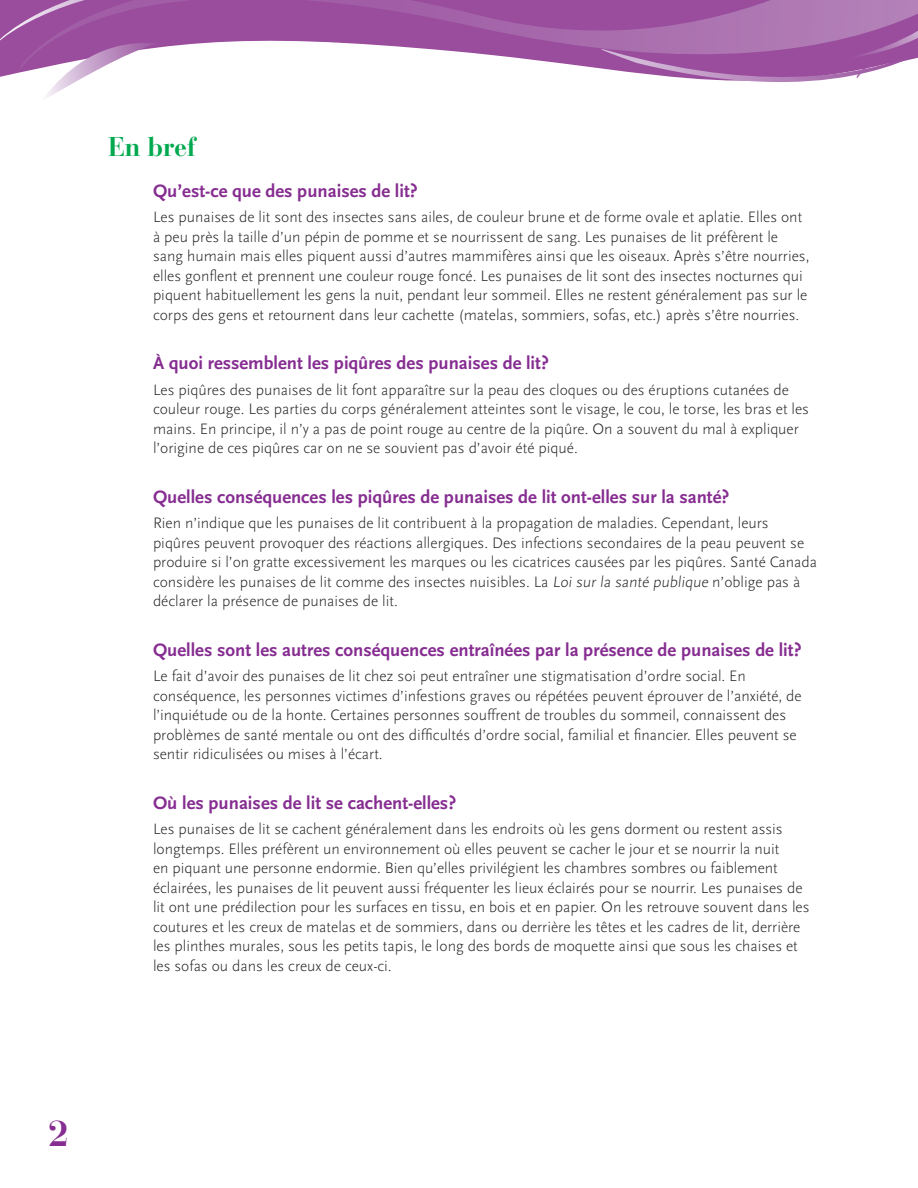
<style>
.page{position:relative;width:918px;height:1188px;background:#fff}
.page>*{position:absolute;margin:0;border:0;box-sizing:border-box;transform-origin:0 0}
.section_head{font:700 36px "Bauer Bodoni";color:#862d91}
.section_head-2{font:700 27px "Bauer Bodoni";letter-spacing:-.005em;color:#00a94e;scale:.95 1}
.sub{font:700 18.75px "Scala Sans";color:#862d91}
.text{font:300 15.75px/19.5px "Scala Sans";color:#231f20}
</style>
<div class="page">
<svg style="left:0;top:0;width:82px;height:98px"></svg>
<svg style="left:687px;top:78px;width:171px;height:4px"></svg>
<svg style="left:20px;top:0;width:898px;height:78px"></svg>
<p class="section_head-2" style="left:108px;top:131px;width:94px">En bref</p>
<p class="sub" style="left:153px;top:180px;width:266px">Qu’est-ce que des punaises de lit?</p>
<p class="text" style="left:153px;top:208px;width:658px">Les punaises de lit sont des insectes sans ailes, de couleur brune et de forme ovale et aplatie. Elles ont à peu près la taille d’un pépin de pomme et se nourrissent de sang. Les punaises de lit préfèrent le sang humain mais elles piquent aussi d’autres mammifères ainsi que les oiseaux. Après s’être nourries, elles gonflent et prennent une couleur rouge foncé. Les punaises de lit sont des insectes nocturnes qui piquent habituellement les gens la nuit, pendant leur sommeil. Elles ne restent généralement pas sur le corps des gens et retournent dans leur cachette (matelas, sommiers, sofas, etc.) après s’être nourries.</p>
<p class="sub" style="left:153px;top:353px;width:397px">À quoi ressemblent les piqûres des punaises de lit?</p>
<p class="text" style="left:153px;top:380px;width:658px">Les piqûres des punaises de lit font apparaître sur la peau des cloques ou des éruptions cutanées de couleur rouge. Les parties du corps généralement atteintes sont le visage, le cou, le torse, les bras et les mains. En principe, il n’y a pas de point rouge au centre de la piqûre. On a souvent du mal à expliquer l’origine de ces piqûres car on ne se souvient pas d’avoir été piqué.</p>
<p class="sub" style="left:153px;top:486px;width:578px">Quelles conséquences les piqûres de punaises de lit ont-elles sur la santé?</p>
<p class="text" style="left:153px;top:514px;width:666px">Rien n’indique que les punaises de lit contribuent à la propagation de maladies. Cependant, leurs piqûres peuvent provoquer des réactions allergiques. Des infections secondaires de la peau peuvent se produire si l’on gratte excessivement les marques ou les cicatrices causées par les piqûres. Santé Canada considère les punaises de lit comme des insectes nuisibles. La Loi sur la santé publique n’oblige pas à déclarer la présence de punaises de lit.</p>
<p class="sub" style="left:153px;top:639px;width:650px">Quelles sont les autres conséquences entraînées par la présence de punaises de lit?</p>
<p class="text" style="left:153px;top:667px;width:650px">Le fait d’avoir des punaises de lit chez soi peut entraîner une stigmatisation d’ordre social. En conséquence, les personnes victimes d’infestions graves ou répétées peuvent éprouver de l’anxiété, de l’inquiétude ou de la honte. Certaines personnes souffrent de troubles du sommeil, connaissent des problèmes de santé mentale ou ont des difficultés d’ordre social, familial et financier. Elles peuvent se sentir ridiculisées ou mises à l’écart.</p>
<p class="sub" style="left:153px;top:792px;width:305px">Où les punaises de lit se cachent-elles?</p>
<p class="text" style="left:153px;top:820px;width:658px">Les punaises de lit se cachent généralement dans les endroits où les gens dorment ou restent assis longtemps. Elles préfèrent un environnement où elles peuvent se cacher le jour et se nourrir la nuit<br>en piquant une personne endormie. Bien qu’elles privilégient les chambres sombres ou faiblement éclairées, les punaises de lit peuvent aussi fréquenter les lieux éclairés pour se nourrir. Les punaises de lit ont une prédilection pour les surfaces en tissu, en bois et en papier. On les retrouve souvent dans les coutures et les creux de matelas et de sommiers, dans ou derrière les têtes et les cadres de lit, derrière les plinthes murales, sous les petits tapis, le long des bords de moquette ainsi que sous les chaises et les sofas ou dans les creux de ceux-ci.</p>
<p class="section_head" style="left:48px;top:1112px;width:22px">2</p>
</div>
